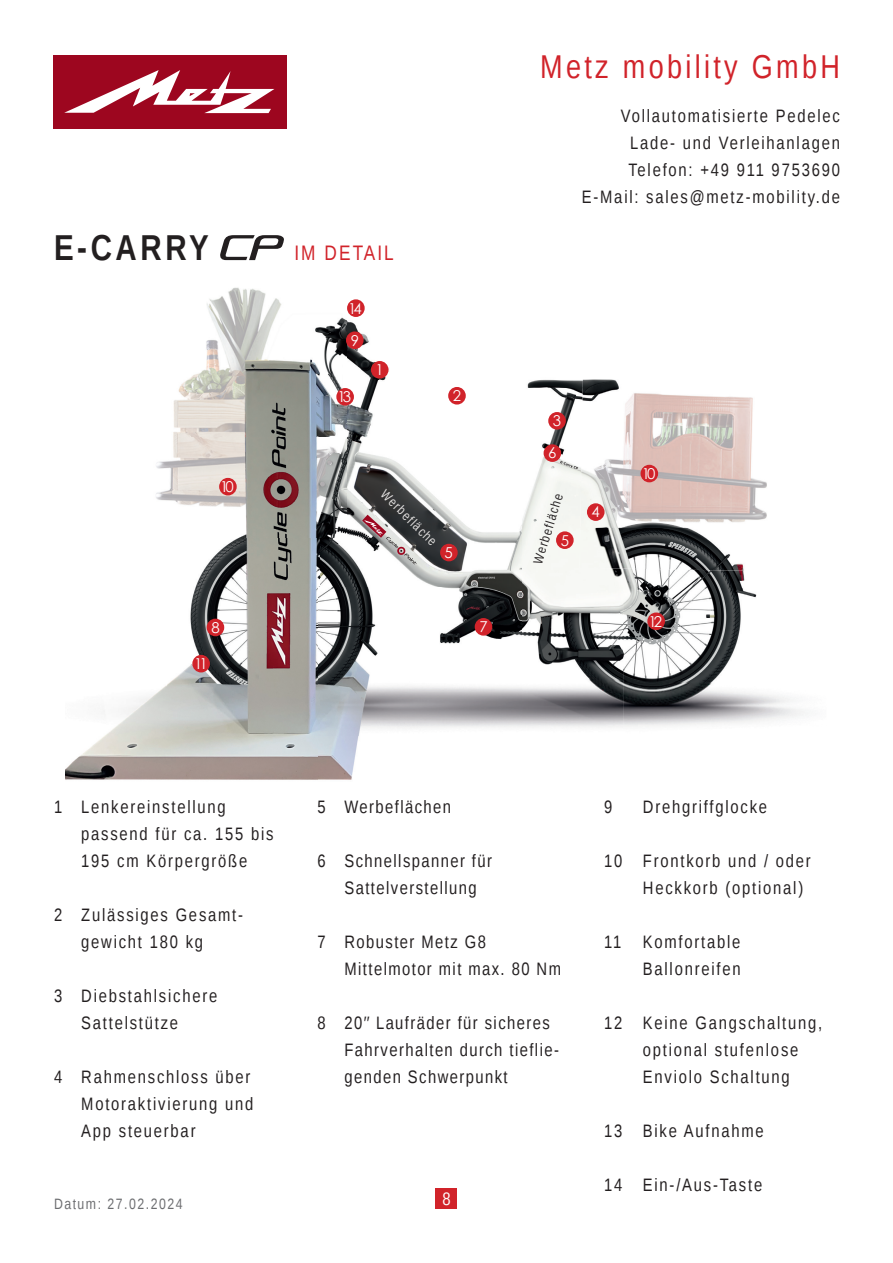
<style>
.page{position:relative;width:893px;height:1263px;background:#fff}
.page>*{position:absolute;margin:0;border:0;box-sizing:border-box;transform-origin:0 0}
.t1{font:700 36px "Liberation Sans Narrow";letter-spacing:.1em;color:#231f20}
.t2{font:33px "Liberation Sans Narrow";letter-spacing:.1em;color:#d1232a}
.t3{font:21px "Liberation Sans Narrow";letter-spacing:.095em;color:#d1232a}
.t4{font:18px/27px "Liberation Sans Narrow";letter-spacing:.1em;color:#231f20}
.t5{font:18px/27px "Liberation Sans Narrow";letter-spacing:.08em;color:#231f20}
.t6{font:18px "Liberation Sans Narrow";color:#fff}
.t7{font:15px "Century Gothic";letter-spacing:-.2em;color:#fff}
.t8{font:15px "Liberation Sans Narrow";letter-spacing:.1em;color:#6c6d70}
.t9{font:13.05px "Liberation Sans Narrow";color:#e4e2e1}
.t10{font:13.05px "Liberation Sans Narrow";color:#231f20}
</style>
<div class="page">
<div style="left:436px;top:1188px;width:21px;height:21px;background:#d1232a"></div>
<div style="left:53px;top:55px;width:233px;height:74px;background:#9d061f"></div>
<svg style="left:64px;top:70px;width:210px;height:43px"></svg>
<img style="left:65px;top:686px;width:101px;height:94px">
<img style="left:173px;top:288px;width:293px;height:150px">
<img style="left:527px;top:379px;width:53px;height:9px">
<img style="left:522px;top:388px;width:101px;height:340px">
<img style="left:319px;top:438px;width:203px;height:299px">
<img style="left:166px;top:537px;width:153px;height:243px">
<img style="left:623px;top:571px;width:153px;height:156px">
<img style="left:319px;top:737px;width:40px;height:43px">
<img style="left:580px;top:379px;width:187px;height:192px">
<img style="left:156px;top:438px;width:190px;height:99px">
<svg style="left:220px;top:235px;width:64px;height:25px"></svg>
<div style="left:648px;top:613px;width:16px;height:16px;background:#d1232a;border-radius:50%"></div>
<div style="left:647px;top:612px;width:18px;height:18px;border:2px solid #d1232a;border-radius:50%"></div>
<div style="left:220px;top:479px;width:16px;height:16px;background:#d1232a;border-radius:50%"></div>
<div style="left:219px;top:478px;width:18px;height:17px;border:2px solid #d1232a;border-radius:50%"></div>
<div style="left:347px;top:332px;width:16px;height:16px;background:#d1232a;border-radius:50%"></div>
<div style="left:346px;top:331px;width:18px;height:18px;border:2px solid #d1232a;border-radius:50%"></div>
<div style="left:207px;top:619px;width:16px;height:16px;background:#d1232a;border-radius:50%"></div>
<div style="left:207px;top:619px;width:17px;height:17px;border:2px solid #d1232a;border-radius:50%"></div>
<div style="left:475px;top:619px;width:16px;height:16px;background:#d1232a;border-radius:50%"></div>
<div style="left:475px;top:618px;width:17px;height:18px;border:2px solid #d1232a;border-radius:50%"></div>
<div style="left:544px;top:445px;width:16px;height:16px;background:#d1232a;border-radius:50%"></div>
<div style="left:544px;top:444px;width:17px;height:18px;border:2px solid #d1232a;border-radius:50%"></div>
<div style="left:557px;top:532px;width:16px;height:16px;background:#d1232a;border-radius:50%"></div>
<div style="left:556px;top:531px;width:18px;height:18px;border:2px solid #d1232a;border-radius:50%"></div>
<div style="left:588px;top:504px;width:16px;height:16px;background:#d1232a;border-radius:50%"></div>
<div style="left:587px;top:503px;width:17px;height:18px;border:2px solid #d1232a;border-radius:50%"></div>
<div style="left:549px;top:413px;width:16px;height:16px;background:#d1232a;border-radius:50%"></div>
<div style="left:548px;top:412px;width:18px;height:18px;border:2px solid #d1232a;border-radius:50%"></div>
<div style="left:449px;top:388px;width:16px;height:16px;background:#d1232a;border-radius:50%"></div>
<div style="left:448px;top:387px;width:18px;height:18px;border:2px solid #d1232a;border-radius:50%"></div>
<div style="left:372px;top:362px;width:16px;height:16px;background:#d1232a;border-radius:50%"></div>
<div style="left:371px;top:361px;width:17px;height:18px;border:2px solid #d1232a;border-radius:50%"></div>
<div style="left:641px;top:465px;width:16px;height:17px;background:#d1232a;border-radius:50%"></div>
<div style="left:640px;top:465px;width:18px;height:17px;border:2px solid #d1232a;border-radius:50%"></div>
<div style="left:193px;top:656px;width:16px;height:16px;background:#d1232a;border-radius:50%"></div>
<div style="left:192px;top:655px;width:18px;height:17px;border:2px solid #d1232a;border-radius:50%"></div>
<div style="left:337px;top:389px;width:16px;height:16px;background:#d1232a;border-radius:50%"></div>
<div style="left:336px;top:388px;width:18px;height:18px;border:2px solid #d1232a;border-radius:50%"></div>
<svg style="left:560px;top:461px;width:18px;height:8px"></svg>
<svg style="left:362px;top:507px;width:63px;height:57px"></svg>
<div style="left:441px;top:544px;width:16px;height:17px;background:#d1232a;border-radius:50%"></div>
<div style="left:440px;top:544px;width:18px;height:17px;border:2px solid #d1232a;border-radius:50%"></div>
<div style="left:348px;top:300px;width:16px;height:16px;background:#d1232a;border-radius:50%"></div>
<div style="left:347px;top:299px;width:18px;height:18px;border:2px solid #d1232a;border-radius:50%"></div>
<h1 class="t1" style="left:54px;top:223px;width:156px">E-CARRY</h1>
<p class="t3" style="left:294px;top:241px;width:101px">IM DETAIL</p>
<p class="t7" style="left:348px;top:298px;width:15px">14</p>
<p class="t7" style="left:351px;top:330px;width:10px">9</p>
<p class="t7" style="left:338px;top:386px;width:15px">13</p>
<p class="t7" style="left:376px;top:359px;width:10px">1</p>
<p class="t7" style="left:453px;top:385px;width:10px">2</p>
<h2 class="t2" style="left:540px;top:48px;width:301px">Metz mobility GmbH</h2>
<p class="t4" style="left:582px;top:103px;width:260px;text-align:right">Vollautomatisierte Pedelec<br>Lade- und Verleihanlagen<br>Telefon: +49 911 9753690<br>E-Mail: sales@metz-mobility.de</p>
<p class="t7" style="left:553px;top:410px;width:10px">3</p>
<p class="t7" style="left:548px;top:442px;width:10px">6</p>
<p class="t7" style="left:220px;top:476px;width:15px">10</p>
<p class="t9" style="left:388px;top:486px;width:75px;rotate:45deg">Werbefläche</p>
<p class="t10" style="left:530px;top:562px;width:75px;rotate:-73deg">Werbefläche</p>
<p class="t7" style="left:561px;top:530px;width:10px">5</p>
<p class="t7" style="left:444px;top:542px;width:10px">5</p>
<p class="t7" style="left:211px;top:617px;width:10px">8</p>
<p class="t7" style="left:479px;top:616px;width:10px">7</p>
<p class="t7" style="left:194px;top:653px;width:15px">11</p>
<p class="t7" style="left:592px;top:501px;width:10px">4</p>
<p class="t7" style="left:642px;top:463px;width:15px">10</p>
<p class="t7" style="left:649px;top:611px;width:15px">12</p>
<p class="t4" style="left:81px;top:794px;width:194px;text-indent:-27px">1 Lenkereinstellung passend für ca. 155 bis<br>195 cm Körpergröße</p>
<p class="t4" style="left:81px;top:902px;width:163px;text-indent:-27px">2 Zulässiges Gesamt&shy;gewicht 180 kg</p>
<p class="t4" style="left:81px;top:983px;width:138px;text-indent:-27px">3 Diebstahlsichere<br>Sattelstütze</p>
<p class="t4" style="left:81px;top:1064px;width:174px;text-indent:-27px">4 Rahmenschloss über<br>Motoraktivierung und<br>App steuerbar</p>
<p class="t5" style="left:317px;top:794px;width:135px">5 Werbeflächen</p>
<p class="t5" style="left:344px;top:848px;width:149px;text-indent:-27px">6 Schnellspanner für<br>Sattelverstellung</p>
<p class="t5" style="left:344px;top:929px;width:218px;text-indent:-27px">7 Robuster Metz G8<br>Mittelmotor mit max. 80 Nm</p>
<p class="t5" style="left:344px;top:1010px;width:216px;text-indent:-27px">8 20″ Laufräder für sicheres<br>Fahrverhalten durch tieflie&shy;genden Schwerpunkt</p>
<p class="t8" style="left:54px;top:1195px;width:130px">Datum: 27.02.2024</p>
<p class="t6" style="left:442px;top:1189px;width:10px">8</p>
<p class="t4" style="left:604px;top:794px;width:10px">9</p>
<p class="t4" style="left:643px;top:794px;width:126px">Drehgriffglocke</p>
<p class="t4" style="left:643px;top:848px;width:169px;text-indent:-39px">10 Frontkorb und / oder<br>Heckkorb (optional)</p>
<p class="t4" style="left:604px;top:929px;width:138px;text-align:right">11 Komfortable<br>Ballonreifen</p>
<p class="t4" style="left:643px;top:1010px;width:181px;text-indent:-39px">12 Keine Gangschaltung, optional stufenlose<br>Enviolo Schaltung</p>
<p class="t4" style="left:604px;top:1118px;width:161px">13 Bike Aufnahme</p>
<p class="t4" style="left:604px;top:1172px;width:160px">14 Ein-/Aus-Taste</p>
</div>
